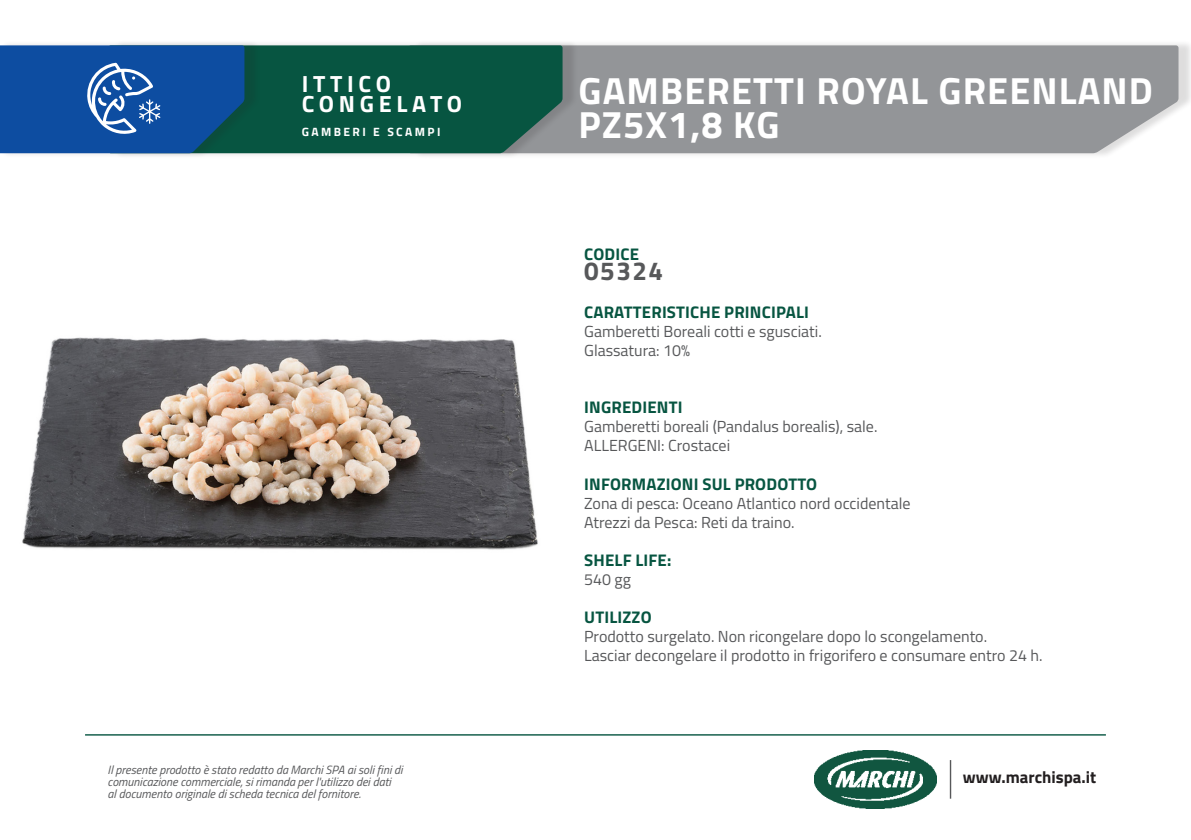
<style>
.page{position:relative;width:1191px;height:840px;background:#fff}
.page>*{position:absolute;margin:0;border:0;box-sizing:border-box;transform-origin:0 0}
.t1{font:700 37.8px/34.2px "Titillium Web";letter-spacing:.03em;color:#fff}
.t2{font:700 26px "Titillium Web";letter-spacing:.06em;color:#57585a}
.t3{font:700 23.4px/19.8px "Titillium Web";letter-spacing:.2em;color:#fff}
.t4{font:700 16.8px "Titillium Web";letter-spacing:.01em;color:#075541}
.t5{font:700 16.8px "Titillium Web";color:#231f20}
.t6{font:16px "Titillium Web";color:#57585a}
.t7{font:italic 12px/12px "Titillium Web";color:#57585a}
.t8{font:700 12px "Titillium Web";letter-spacing:.2em;color:#fff}
</style>
<div class="page">
<hr style="left:949px;top:759px;width:2px;height:39px;background:#57585a">
<img style="left:814px;top:750px;width:122px;height:58px">
<hr style="left:85px;top:733px;width:1021px;height:2px;background:#075541">
<div style="left:413px;top:40px;width:778px;height:119px;background:#231f20;opacity:.15"></div>
<div style="left:578px;top:45px;width:600px;height:108px;background:#939598"></div>
<div style="left:113px;top:40px;width:465px;height:119px;background:#231f20;opacity:.15"></div>
<div style="left:260px;top:45px;width:302px;height:108px;background:#075541"></div>
<div style="left:0;top:40px;width:260px;height:119px;background:#231f20;opacity:.15"></div>
<svg style="left:0;top:45px;width:244px;height:108px"></svg>
<img style="left:22px;top:337px;width:516px;height:213px">
<p class="t3" style="left:302px;top:73px;width:162px">ITTICO<br>CONGELATO</p>
<p class="t8" style="left:302px;top:123px;width:140px">GAMBERI E SCAMPI</p>
<p class="t7" style="left:108px;top:762px;width:296px">Il presente prodotto è stato redatto da Marchi SPA ai soli fini di comunicazione commerciale, si rimanda per l'utilizzo dei dati<br>al documento originale di scheda tecnica del fornitore.</p>
<p class="t1" style="left:578px;top:71px;width:576px">GAMBERETTI ROYAL GREENLAND<br>PZ5X1,8 KG</p>
<p class="t4" style="left:584px;top:241px;width:56px">CODICE</p>
<p class="t2" style="left:584px;top:251px;width:81px">05324</p>
<p class="t4" style="left:584px;top:299px;width:226px">CARATTERISTICHE PRINCIPALI</p>
<p class="t6" style="left:584px;top:320px;width:239px">Gamberetti Boreali cotti e sgusciati.</p>
<p class="t6" style="left:584px;top:339px;width:107px">Glassatura: 10%</p>
<p class="t4" style="left:584px;top:394px;width:100px">INGREDIENTI</p>
<p class="t6" style="left:584px;top:415px;width:295px">Gamberetti boreali (Pandalus borealis), sale.</p>
<p class="t6" style="left:584px;top:434px;width:148px">ALLERGENI: Crostacei</p>
<p class="t4" style="left:584px;top:470px;width:234px">INFORMAZIONI SUL PRODOTTO</p>
<p class="t6" style="left:584px;top:491px;width:328px">Zona di pesca: Oceano Atlantico nord occidentale</p>
<p class="t6" style="left:584px;top:510px;width:212px">Atrezzi da Pesca: Reti da traino.</p>
<p class="t4" style="left:584px;top:546px;width:89px">SHELF LIFE:</p>
<p class="t6" style="left:584px;top:567px;width:48px">540 gg</p>
<p class="t4" style="left:584px;top:603px;width:69px">UTILIZZO</p>
<p class="t6" style="left:584px;top:624px;width:404px">Prodotto surgelato. Non ricongelare dopo lo scongelamento.</p>
<p class="t6" style="left:584px;top:643px;width:460px">Lasciar decongelare il prodotto in frigorifero e consumare entro 24 h.</p>
<p class="t5" style="left:963px;top:764px;width:135px">www.marchispa.it</p>
</div>
